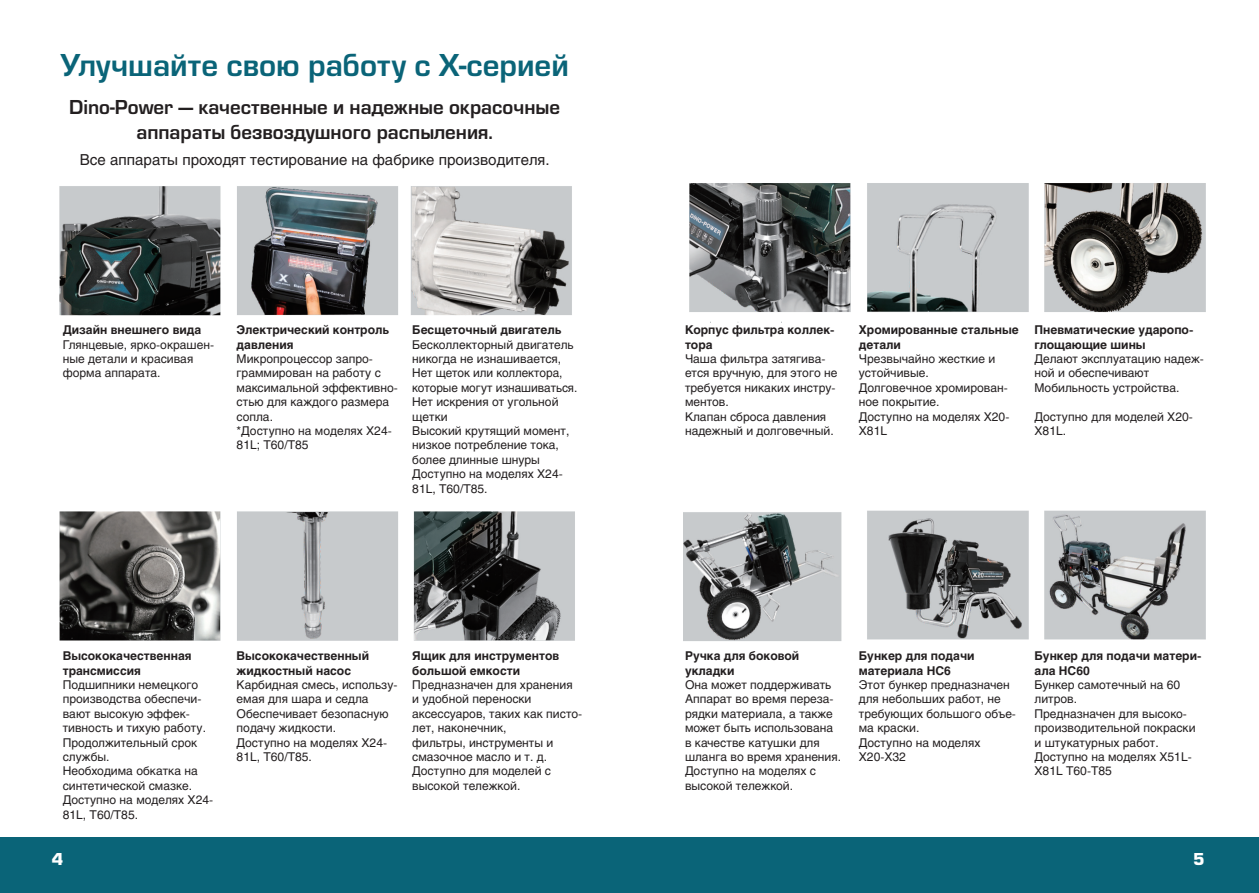
<style>
.page{position:relative;width:1259px;height:893px;background:#fff}
.page>*{position:absolute;margin:0;border:0;box-sizing:border-box;transform-origin:0 0}
.zagol{font:700 33px "Eurostile";color:#0a6478}
.podzagol{font:700 21px/25.2px "Eurostile";color:#231f20;text-align:center}
.t1{font:900 18px "Eurostile";color:#fff}
.body10{font:15px "Helios C";color:#231f20}
.Podp8{font:12px/14.4px "Helios C";color:#231f20}
.Podp8b{font:700 12px/14.4px "Helios C";color:#231f20}
</style>
<div class="page">
<div style="left:0;top:838px;width:1259px;height:55px;background:#0a6478"></div>
<img style="left:59px;top:186px;width:513px;height:130px">
<img style="left:59px;top:511px;width:516px;height:130px">
<img style="left:689px;top:183px;width:517px;height:140px">
<img style="left:683px;top:510px;width:523px;height:131px">
<p class="zagol" style="left:61px;top:47px;width:510px">Улучшайте свою работу с X-серией</p>
<p class="podzagol" style="left:69px;top:95px;width:492px">Dino-Power — качественные и надежные окрасочные аппараты безвоздушного распыления.</p>
<p class="body10" style="left:80px;top:151px;width:471px">Все аппараты проходят тестирование на фабрике производителя.</p>
<p class="Podp8b" style="left:63px;top:323px;width:140px">Дизайн внешнего вида</p>
<p class="Podp8" style="left:63px;top:337px;width:153px">Глянцевые, ярко-окрашен&shy;ные детали и красивая форма аппарата.</p>
<p class="Podp8b" style="left:237px;top:323px;width:154px">Электрический контроль давления</p>
<p class="Podp8" style="left:237px;top:351px;width:163px">Микропроцессор запро&shy;граммирован на работу с максимальной эффективно&shy;стью для каждого размера сопла.</p>
<p class="Podp8" style="left:237px;top:423px;width:157px">*Доступно на моделях Х24-<br>81L; T60/T85</p>
<p class="Podp8b" style="left:412px;top:323px;width:151px">Бесщеточный двигатель</p>
<p class="Podp8" style="left:412px;top:337px;width:163px">Бесколлекторный двигатель никогда не изнашивается,</p>
<p class="Podp8" style="left:412px;top:366px;width:167px">Нет щеток или коллектора, которые могут изнашиваться.</p>
<p class="Podp8" style="left:412px;top:395px;width:148px">Нет искрения от угольной щетки</p>
<p class="Podp8" style="left:412px;top:423px;width:159px">Высокий крутящий момент, низкое потребление тока, более длинные шнуры</p>
<p class="Podp8" style="left:412px;top:467px;width:152px">Доступно на моделях X24-<br>81L, T60/T85.</p>
<p class="Podp8b" style="left:63px;top:649px;width:130px">Высококачественная трансмиссия</p>
<p class="Podp8" style="left:63px;top:677px;width:145px">Подшипники немецкого производства обеспечи&shy;вают высокую эффек&shy;тивность и тихую работу.<br>Продолжительный срок службы.</p>
<p class="Podp8" style="left:63px;top:764px;width:137px">Необходима обкатка на синтетической смазке.</p>
<p class="Podp8" style="left:63px;top:793px;width:152px">Доступно на моделях X24-<br>81L, T60/T85.</p>
<p class="Podp8b" style="left:237px;top:649px;width:134px">Высококачественный жидкостный насос</p>
<p class="Podp8" style="left:237px;top:677px;width:162px">Карбидная смесь, использу&shy;емая для шара и седла</p>
<p class="Podp8" style="left:237px;top:706px;width:154px">Обеспечивает безопасную подачу жидкости.</p>
<p class="Podp8" style="left:237px;top:735px;width:152px">Доступно на моделях X24-<br>81L, T60/Т85.</p>
<p class="Podp8b" style="left:412px;top:649px;width:148px">Ящик для инструментов большой емкости</p>
<p class="Podp8" style="left:412px;top:677px;width:162px">Предназначен для хранения и удобной переноски</p>
<p class="Podp8" style="left:412px;top:706px;width:172px">аксессуаров, таких как писто&shy;лет, наконечник,</p>
<p class="Podp8" style="left:412px;top:735px;width:143px">фильтры, инструменты и смазочное масло и т. д.</p>
<p class="Podp8" style="left:412px;top:764px;width:140px">Доступно для моделей с высокой тележкой.</p>
<p class="Podp8b" style="left:685px;top:323px;width:151px">Корпус фильтра коллек&shy;тора</p>
<p class="Podp8" style="left:685px;top:351px;width:154px">Чаша фильтра затягива&shy;ется вручную, для этого не требуется никаких инстру&shy;ментов.</p>
<p class="Podp8" style="left:685px;top:409px;width:150px">Клапан сброса давления надежный и долговечный.</p>
<p class="Podp8b" style="left:859px;top:323px;width:161px">Хромированные стальные детали</p>
<p class="Podp8" style="left:859px;top:351px;width:138px">Чрезвычайно жесткие и устойчивые.</p>
<p class="Podp8" style="left:859px;top:380px;width:151px">Долговечное хромирован&shy;ное покрытие.</p>
<p class="Podp8" style="left:859px;top:409px;width:152px">Доступно на моделях X20-<br>X81L</p>
<p class="Podp8b" style="left:1034px;top:323px;width:160px">Пневматические ударопо&shy;глощающие шины</p>
<p class="Podp8" style="left:1034px;top:351px;width:171px">Делают эксплуатацию надеж&shy;ной и обеспечивают</p>
<p class="Podp8" style="left:1034px;top:380px;width:146px">Мобильность устройства.</p>
<p class="Podp8" style="left:1034px;top:409px;width:160px">Доступно для моделей X20-<br>X81L.</p>
<p class="Podp8b" style="left:685px;top:649px;width:116px">Ручка для боковой укладки</p>
<p class="Podp8" style="left:685px;top:677px;width:148px">Она может поддерживать</p>
<p class="Podp8" style="left:685px;top:692px;width:158px">Аппарат во время переза&shy;рядки материала, а также может быть использована в качестве катушки для шланга во время хранения.</p>
<p class="Podp8" style="left:685px;top:764px;width:133px">Доступно на моделях с высокой тележкой.</p>
<p class="Podp8b" style="left:859px;top:649px;width:117px">Бункер для подачи материала HC6</p>
<p class="Podp8" style="left:859px;top:677px;width:159px">Этот бункер предназначен для небольших работ, не требующих большого объе&shy;ма краски.</p>
<p class="Podp8" style="left:859px;top:735px;width:123px">Доступно на моделях<br>X20-X32</p>
<p class="Podp8b" style="left:1034px;top:649px;width:168px">Бункер для подачи матери&shy;ала HC60</p>
<p class="Podp8" style="left:1034px;top:677px;width:147px">Бункер самотечный на 60 литров.</p>
<p class="Podp8" style="left:1034px;top:706px;width:163px">Предназначен для высоко&shy;производительной покраски</p>
<p class="Podp8" style="left:1034px;top:735px;width:126px">и штукатурных работ.</p>
<p class="Podp8" style="left:1034px;top:749px;width:159px">Доступно на моделях X51L-<br>X81L T60-T85</p>
<h3 class="t1" style="left:52px;top:849px;width:13px">4</h3>
<h3 class="t1" style="left:1193px;top:849px;width:13px">5</h3>
</div>
